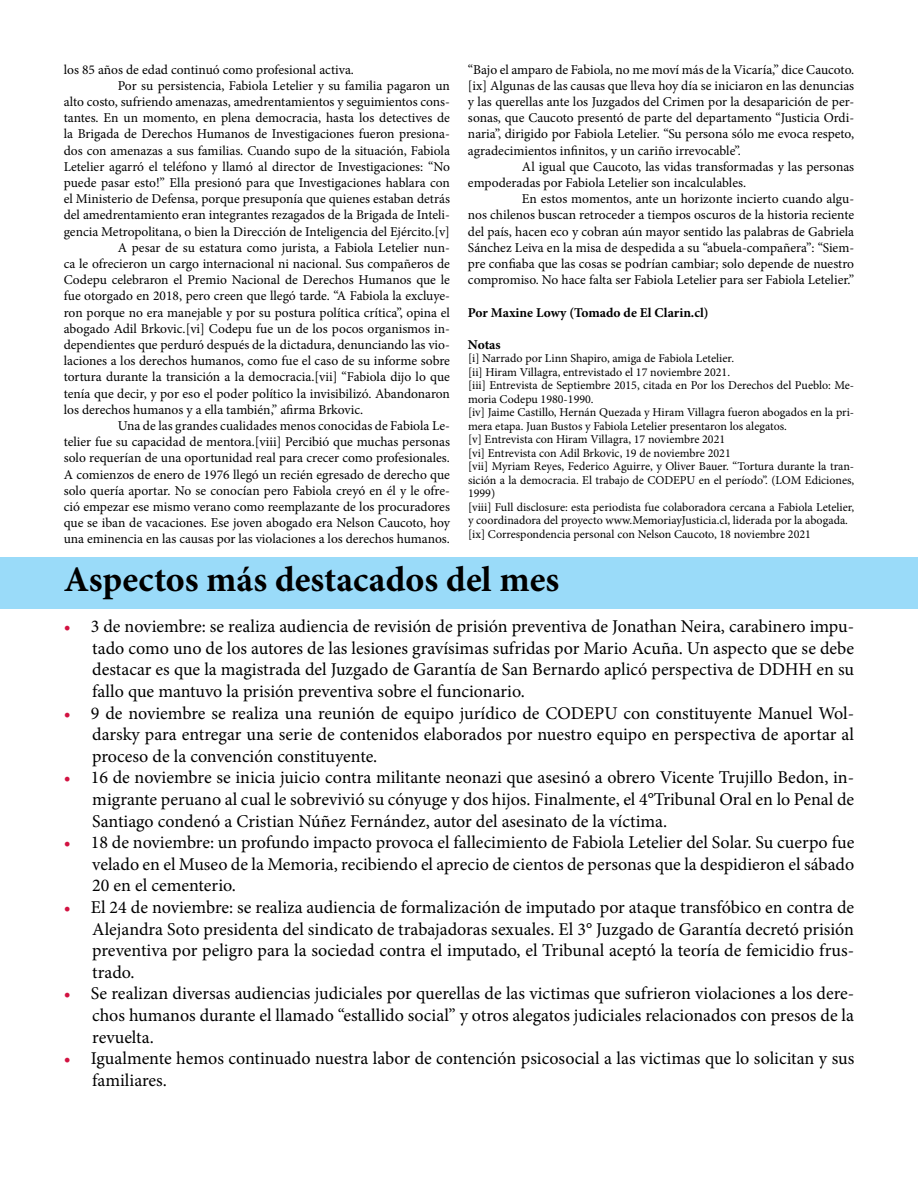
<style>
.page{position:relative;width:918px;height:1188px;background:#fff}
.page>*{position:absolute;margin:0;border:0;box-sizing:border-box;transform-origin:0 0}
.t1{font:700 36px "Minion Pro";color:#000}
.t2{font:18px/21.6px "Minion Pro";color:#000;text-align:justify}
.t3{font:13.5px "Minion Pro";color:#000}
.t4{font:700 13.5px "Minion Pro";color:#000}
.t5{font:12px/13.5px "Minion Pro";color:#000}
.s1{color:#d21241}
</style>
<div class="page">
<div style="left:0;top:557px;width:918px;height:51px;background:#9adbf9"></div>
<p class="t3" style="left:64px;top:60px;width:292px">los 85 años de edad continuó como profesional activa.</p>
<p class="t3" style="left:118px;top:76px;width:334px">Por su persistencia, Fabiola Letelier y su familia pagaron un</p>
<p class="t3" style="left:64px;top:93px;width:388px">alto costo, sufriendo amenazas, amedrentamientos y seguimientos cons-</p>
<p class="t3" style="left:64px;top:109px;width:388px">tantes. En un momento, en plena democracia, hasta los detectives de</p>
<p class="t3" style="left:64px;top:125px;width:388px">la Brigada de Derechos Humanos de Investigaciones fueron presiona-</p>
<p class="t3" style="left:64px;top:141px;width:388px">dos con amenazas a sus familias. Cuando supo de la situación, Fabiola</p>
<p class="t3" style="left:64px;top:157px;width:388px">Letelier agarró el teléfono y llamó al director de Investigaciones: “No</p>
<p class="t3" style="left:64px;top:174px;width:388px">puede pasar esto!” Ella presionó para que Investigaciones hablara con</p>
<p class="t3" style="left:64px;top:190px;width:388px">el Ministerio de Defensa, porque presuponía que quienes estaban detrás</p>
<p class="t3" style="left:64px;top:206px;width:388px">del amedrentamiento eran integrantes rezagados de la Brigada de Inteli-</p>
<p class="t3" style="left:64px;top:222px;width:388px">gencia Metropolitana, o bien la Dirección de Inteligencia del Ejército.[v]</p>
<p class="t3" style="left:118px;top:238px;width:334px">A pesar de su estatura como jurista, a Fabiola Letelier nun-</p>
<p class="t3" style="left:64px;top:255px;width:388px">ca le ofrecieron un cargo internacional ni nacional. Sus compañeros de</p>
<p class="t3" style="left:64px;top:271px;width:388px">Codepu celebraron el Premio Nacional de Derechos Humanos que le</p>
<p class="t3" style="left:64px;top:287px;width:388px">fue otorgado en 2018, pero creen que llegó tarde. “A Fabiola la excluye-</p>
<p class="t3" style="left:64px;top:303px;width:388px">ron porque no era manejable y por su postura política crítica”, opina el</p>
<p class="t3" style="left:64px;top:319px;width:388px">abogado Adil Brkovic.[vi] Codepu fue un de los pocos organismos in-</p>
<p class="t3" style="left:64px;top:336px;width:388px">dependientes que perduró después de la dictadura, denunciando las vio-</p>
<p class="t3" style="left:64px;top:352px;width:388px">laciones a los derechos humanos, como fue el caso de su informe sobre</p>
<p class="t3" style="left:64px;top:368px;width:388px">tortura durante la transición a la democracia.[vii] “Fabiola dijo lo que</p>
<p class="t3" style="left:64px;top:384px;width:388px">tenía que decir, y por eso el poder político la invisibilizó. Abandonaron</p>
<p class="t3" style="left:64px;top:400px;width:301px">los derechos humanos y a ella también,” afirma Brkovic.</p>
<p class="t3" style="left:118px;top:417px;width:334px">Una de las grandes cualidades menos conocidas de Fabiola Le-</p>
<p class="t3" style="left:64px;top:433px;width:388px">telier fue su capacidad de mentora.[viii] Percibió que muchas personas</p>
<p class="t3" style="left:64px;top:449px;width:388px">solo requerían de una oportunidad real para crecer como profesionales.</p>
<p class="t3" style="left:64px;top:465px;width:388px">A comienzos de enero de 1976 llegó un recién egresado de derecho que</p>
<p class="t3" style="left:64px;top:481px;width:388px">solo quería aportar. No se conocían pero Fabiola creyó en él y le ofre-</p>
<p class="t3" style="left:64px;top:498px;width:388px">ció empezar ese mismo verano como reemplazante de los procuradores</p>
<p class="t3" style="left:64px;top:514px;width:388px">que se iban de vacaciones. Ese joven abogado era Nelson Caucoto, hoy</p>
<p class="t3" style="left:64px;top:530px;width:388px">una eminencia en las causas por las violaciones a los derechos humanos.</p>
<p class="t3" style="left:468px;top:60px;width:388px">“Bajo el amparo de Fabiola, no me moví más de la Vicaría,” dice Caucoto.</p>
<p class="t3" style="left:468px;top:76px;width:388px">[ix] Algunas de las causas que lleva hoy día se iniciaron en las denuncias</p>
<p class="t3" style="left:468px;top:93px;width:388px">y las querellas ante los Juzgados del Crimen por la desaparición de per-</p>
<p class="t3" style="left:468px;top:109px;width:388px">sonas, que Caucoto presentó de parte del departamento “Justicia Ordi-</p>
<p class="t3" style="left:468px;top:125px;width:388px">naria”, dirigido por Fabiola Letelier. “Su persona sólo me evoca respeto,</p>
<p class="t3" style="left:468px;top:141px;width:274px">agradecimientos infinitos, y un cariño irrevocable”.</p>
<p class="t3" style="left:522px;top:157px;width:334px">Al igual que Caucoto, las vidas transformadas y las personas</p>
<p class="t3" style="left:468px;top:174px;width:280px">empoderadas por Fabiola Letelier son incalculables.</p>
<p class="t3" style="left:522px;top:190px;width:334px">En estos momentos, ante un horizonte incierto cuando algu-</p>
<p class="t3" style="left:468px;top:206px;width:388px">nos chilenos buscan retroceder a tiempos oscuros de la historia reciente</p>
<p class="t3" style="left:468px;top:222px;width:388px">del país, hacen eco y cobran aún mayor sentido las palabras de Gabriela</p>
<p class="t3" style="left:468px;top:238px;width:388px">Sánchez Leiva en la misa de despedida a su “abuela-compañera”: “Siem-</p>
<p class="t3" style="left:468px;top:255px;width:388px">pre confiaba que las cosas se podrían cambiar; solo depende de nuestro</p>
<p class="t3" style="left:468px;top:271px;width:388px">compromiso. No hace falta ser Fabiola Letelier para ser Fabiola Letelier.”</p>
<p class="t4" style="left:468px;top:303px;width:242px">Por Maxine Lowy (Tomado de El Clarin.cl)</p>
<p class="t4" style="left:468px;top:335px;width:34px">Notas</p>
<p class="t5" style="left:468px;top:352px;width:388px">[i] Narrado por Linn Shapiro, amiga de Fabiola Letelier.<br>[ii] Hiram Villagra, entrevistado el 17 noviembre 2021.<br>[iii] Entrevista de Septiembre 2015, citada en Por los Derechos del Pueblo: Me&shy;moria Codepu 1980-1990.<br>[iv] Jaime Castillo, Hernán Quezada y Hiram Villagra fueron abogados en la pri&shy;mera etapa. Juan Bustos y Fabiola Letelier presentaron los alegatos.<br>[v] Entrevista con Hiram Villagra, 17 noviembre 2021<br>[vi] Entrevista con Adil Brkovic, 19 de noviembre 2021<br>[vii] Myriam Reyes, Federico Aguirre, y Oliver Bauer. “Tortura durante la tran&shy;sición a la democracia. El trabajo de CODEPU en el período”. (LOM Ediciones, 1999)<br>[viii] Full disclosure: esta periodista fue colaboradora cercana a Fabiola Letelier, y coordinadora del proyecto www.MemoriayJusticia.cl, liderada por la abogada. [ix] Correspondencia personal con Nelson Caucoto, 18 noviembre 2021</p>
<h1 class="t1" style="left:64px;top:554px;width:497px">Aspectos más destacados del mes</h1>
<p class="t2" style="left:92px;top:616px;width:763px;text-indent:-28px"><span class="s1">•</span> 3 de noviembre: se realiza audiencia de revisión de prisión preventiva de Jonathan Neira, carabinero impu&shy;tado como uno de los autores de las lesiones gravísimas sufridas por Mario Acuña. Un aspecto que se debe destacar es que la magistrada del Juzgado de Garantía de San Bernardo aplicó perspectiva de DDHH en su fallo que mantuvo la prisión preventiva sobre el funcionario.</p>
<p class="t2" style="left:92px;top:702px;width:763px;text-indent:-28px"><span class="s1">•</span> 9 de noviembre se realiza una reunión de equipo jurídico de CODEPU con constituyente Manuel Wol&shy;darsky para entregar una serie de contenidos elaborados por nuestro equipo en perspectiva de aportar al proceso de la convención constituyente.</p>
<p class="t2" style="left:92px;top:767px;width:763px;text-indent:-28px"><span class="s1">•</span> 16 de noviembre se inicia juicio contra militante neonazi que asesinó a obrero Vicente Trujillo Bedon, in&shy;migrante peruano al cual le sobrevivió su cónyuge y dos hijos. Finalmente, el 4°Tribunal Oral en lo Penal de Santiago condenó a Cristian Núñez Fernández, autor del asesinato de la víctima.</p>
<h2 class="t2" style="left:92px;top:832px;width:764px;text-indent:-28px"><span class="s1">•</span> 18 de noviembre: un profundo impacto provoca el fallecimiento de Fabiola Letelier del Solar. Su cuerpo fue velado en el Museo de la Memoria, recibiendo el aprecio de cientos de personas que la despidieron el sábado 20 en el cementerio.</h2>
<p class="t2" style="left:92px;top:897px;width:763px;text-indent:-28px"><span class="s1">•</span> El 24 de noviembre: se realiza audiencia de formalización de imputado por ataque transfóbico en contra de Alejandra Soto presidenta del sindicato de trabajadoras sexuales. El 3° Juzgado de Garantía decretó prisión preventiva por peligro para la sociedad contra el imputado, el Tribunal aceptó la teoría de femicidio frus&shy;trado.</p>
<h2 class="t2" style="left:92px;top:983px;width:763px;text-indent:-28px"><span class="s1">•</span> Se realizan diversas audiencias judiciales por querellas de las victimas que sufrieron violaciones a los dere&shy;chos humanos durante el llamado “estallido social” y otros alegatos judiciales relacionados con presos de la revuelta.</h2>
<h2 class="t2" style="left:92px;top:1048px;width:764px;text-indent:-28px"><span class="s1">•</span> Igualmente hemos continuado nuestra labor de contención psicosocial a las victimas que lo solicitan y sus familiares.</h2>
</div>
